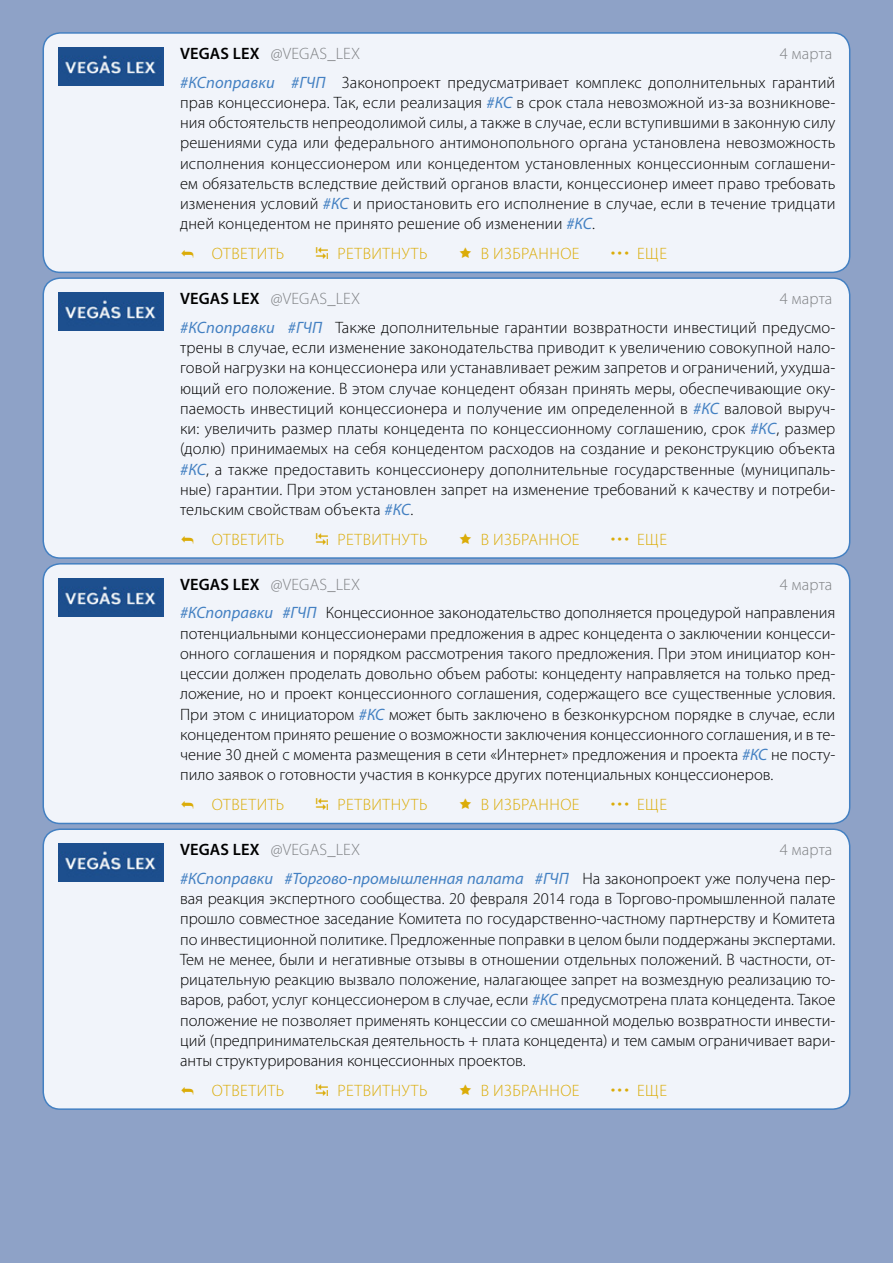
<style>
.page{position:relative;width:893px;height:1263px;background:#8ea2c7}
.page>*{position:absolute;margin:0;border:0;box-sizing:border-box;transform-origin:0 0}
.t1{font:300 16.5px/20.2px "Myriad Pro";letter-spacing:.01em;color:#000;text-align:justify}
.t2{font:300 16.5px "Myriad Pro";letter-spacing:.03em;color:#dbac08}
.t3{font:italic 16.5px/28.8px "Myriad Pro";color:#4380c2;text-align:right}
.t4{font:300 16.5px "Myriad Pro";letter-spacing:.01em;color:#808285}
.s1{font-weight:600;color:#000}
.s2{color:#808285}
.s3{font-weight:400;font-style:italic;color:#4380c2}
.s4{font-weight:300;font-style:normal;color:#808285}
.s5{font-weight:300;font-style:normal;color:#000}
</style>
<div class="page">
<div style="left:43px;top:33px;width:807px;height:239px;background:#f1f4fa;border-radius:17px"></div>
<div style="left:43px;top:32px;width:807px;height:241px;border:2px solid #4380c2;border-radius:17px"></div>
<img style="left:59px;top:47px;width:105px;height:39px">
<div style="left:43px;top:278px;width:807px;height:280px;background:#f1f4fa;border-radius:17px"></div>
<div style="left:43px;top:277px;width:807px;height:282px;border:2px solid #4380c2;border-radius:17px"></div>
<img style="left:59px;top:292px;width:105px;height:39px">
<div style="left:43px;top:564px;width:807px;height:259px;background:#f1f4fa;border-radius:17px"></div>
<div style="left:43px;top:563px;width:807px;height:261px;border:2px solid #4380c2;border-radius:17px"></div>
<img style="left:59px;top:578px;width:105px;height:38px">
<div style="left:43px;top:829px;width:807px;height:280px;background:#f1f4fa;border-radius:17px"></div>
<div style="left:43px;top:828px;width:807px;height:282px;border:2px solid #4380c2;border-radius:17px"></div>
<img style="left:59px;top:843px;width:105px;height:39px">
<p class="t4" style="left:180px;top:44px;width:182px"><span class="s1">VEGAS LEX</span> @VEGAS_LEX</p>
<p class="t1" style="left:180px;top:39px;width:657px;line-height:28.8px;text-align:right"><span class="s2">4 марта<br></span><span class="s3">#КСпоправки #ГЧП</span> Законопроект предусматривает комплекс дополнительных гарантий</p>
<p class="t1" style="left:180px;top:92px;width:657px">прав концессионера. Так, если реализация <span class="s3">#КС</span> в срок стала невозможной из-за возникнове&shy;ния обстоятельств непреодолимой силы, а также в случае, если вступившими в законную силу решениями суда или федерального антимонопольного органа установлена невозможность исполнения концессионером или концедентом установленных концессионным соглашени&shy;ем обязательств вследствие действий органов власти, концессионер имеет право требовать изменения условий <span class="s3">#КС</span> и приостановить его исполнение в случае, если в течение тридцати дней концедентом не принято решение об изменении <span class="s3">#КС</span>.</p>
<p class="t2" style="left:212px;top:244px;width:74px">ОТВЕТИТЬ</p>
<p class="t2" style="left:337px;top:244px;width:92px">РЕТВИТНУТЬ</p>
<p class="t2" style="left:481px;top:244px;width:100px">В ИЗБРАННОЕ</p>
<p class="t2" style="left:637px;top:244px;width:31px">ЕЩЕ</p>
<p class="t4" style="left:180px;top:289px;width:182px"><span class="s1">VEGAS LEX</span> @VEGAS_LEX</p>
<p class="t1" style="left:180px;top:284px;width:657px;line-height:28.8px;text-align:right"><span class="s2">4 марта<br></span><span class="s3">#КСпоправки #ГЧП</span> Также дополнительные гарантии возвратности инвестиций предусмо-</p>
<p class="t1" style="left:180px;top:338px;width:657px">трены в случае, если изменение законодательства приводит к увеличению совокупной нало&shy;говой нагрузки на концессионера или устанавливает режим запретов и ограничений, ухудша&shy;ющий его положение. В этом случае концедент обязан принять меры, обеспечивающие оку&shy;паемость инвестиций концессионера и получение им определенной в <span class="s3">#КС</span> валовой выруч&shy;ки: увеличить размер платы концедента по концессионному соглашению, срок <span class="s3">#КС</span>, размер (долю) принимаемых на себя концедентом расходов на создание и реконструкцию объекта <span class="s3">#КС</span>, а также предоставить концессионеру дополнительные государственные (муниципаль&shy;ные) гарантии. При этом установлен запрет на изменение требований к качеству и потреби&shy;тельским свойствам объекта <span class="s3">#КС</span>.</p>
<p class="t2" style="left:212px;top:530px;width:74px">ОТВЕТИТЬ</p>
<p class="t2" style="left:337px;top:530px;width:92px">РЕТВИТНУТЬ</p>
<p class="t2" style="left:481px;top:530px;width:100px">В ИЗБРАННОЕ</p>
<p class="t2" style="left:637px;top:530px;width:31px">ЕЩЕ</p>
<p class="t4" style="left:180px;top:575px;width:182px"><span class="s1">VEGAS LEX</span> @VEGAS_LEX</p>
<p class="t1" style="left:180px;top:570px;width:657px;line-height:28.8px;text-align:right"><span class="s2">4 марта<br></span><span class="s3">#КСпоправки #ГЧП</span> Концессионное законодательство дополняется процедурой направления</p>
<p class="t1" style="left:180px;top:623px;width:657px">потенциальными концессионерами предложения в адрес концедента о заключении концесси&shy;онного соглашения и порядком рассмотрения такого предложения. При этом инициатор кон&shy;цессии должен проделать довольно объем работы: концеденту направляется на только пред&shy;ложение, но и проект концессионного соглашения, содержащего все существенные условия.<br>При этом с инициатором <span class="s3">#КС</span> может быть заключено в безконкурсном порядке в случае, если концедентом принято решение о возможности заключения концессионного соглашения, и в те&shy;чение 30 дней с момента размещения в сети «Интернет» предложения и проекта <span class="s3">#КС</span> не посту&shy;пило заявок о готовности участия в конкурсе других потенциальных концессионеров.</p>
<p class="t2" style="left:212px;top:795px;width:74px">ОТВЕТИТЬ</p>
<p class="t2" style="left:337px;top:795px;width:92px">РЕТВИТНУТЬ</p>
<p class="t2" style="left:481px;top:795px;width:100px">В ИЗБРАННОЕ</p>
<p class="t2" style="left:637px;top:795px;width:31px">ЕЩЕ</p>
<p class="t4" style="left:180px;top:840px;width:182px"><span class="s1">VEGAS LEX</span> @VEGAS_LEX</p>
<p class="t3" style="left:180px;top:835px;width:657px"><span class="s4">4 марта<br></span>#КСпоправки #Торгово-промышленная палата #ГЧП <span class="s5">На законопроект уже получена пер-</span></p>
<p class="t1" style="left:180px;top:889px;width:657px">вая реакция экспертного сообщества. 20 февраля 2014 года в Торгово-промышленной палате прошло совместное заседание Комитета по государственно-частному партнерству и Комитета по инвестиционной политике. Предложенные поправки в целом были поддержаны экспертами.<br>Тем не менее, были и негативные отзывы в отношении отдельных положений. В частности, от&shy;рицательную реакцию вызвало положение, налагающее запрет на возмездную реализацию то&shy;варов, работ, услуг концессионером в случае, если <span class="s3">#КС</span> предусмотрена плата концедента. Такое положение не позволяет применять концессии со смешанной моделью возвратности инвести&shy;ций (предпринимательская деятельность + плата концедента) и тем самым ограничивает вари&shy;анты структурирования концессионных проектов.</p>
<p class="t2" style="left:212px;top:1081px;width:74px">ОТВЕТИТЬ</p>
<p class="t2" style="left:337px;top:1081px;width:92px">РЕТВИТНУТЬ</p>
<p class="t2" style="left:481px;top:1081px;width:100px">В ИЗБРАННОЕ</p>
<p class="t2" style="left:637px;top:1081px;width:31px">ЕЩЕ</p>
</div>
